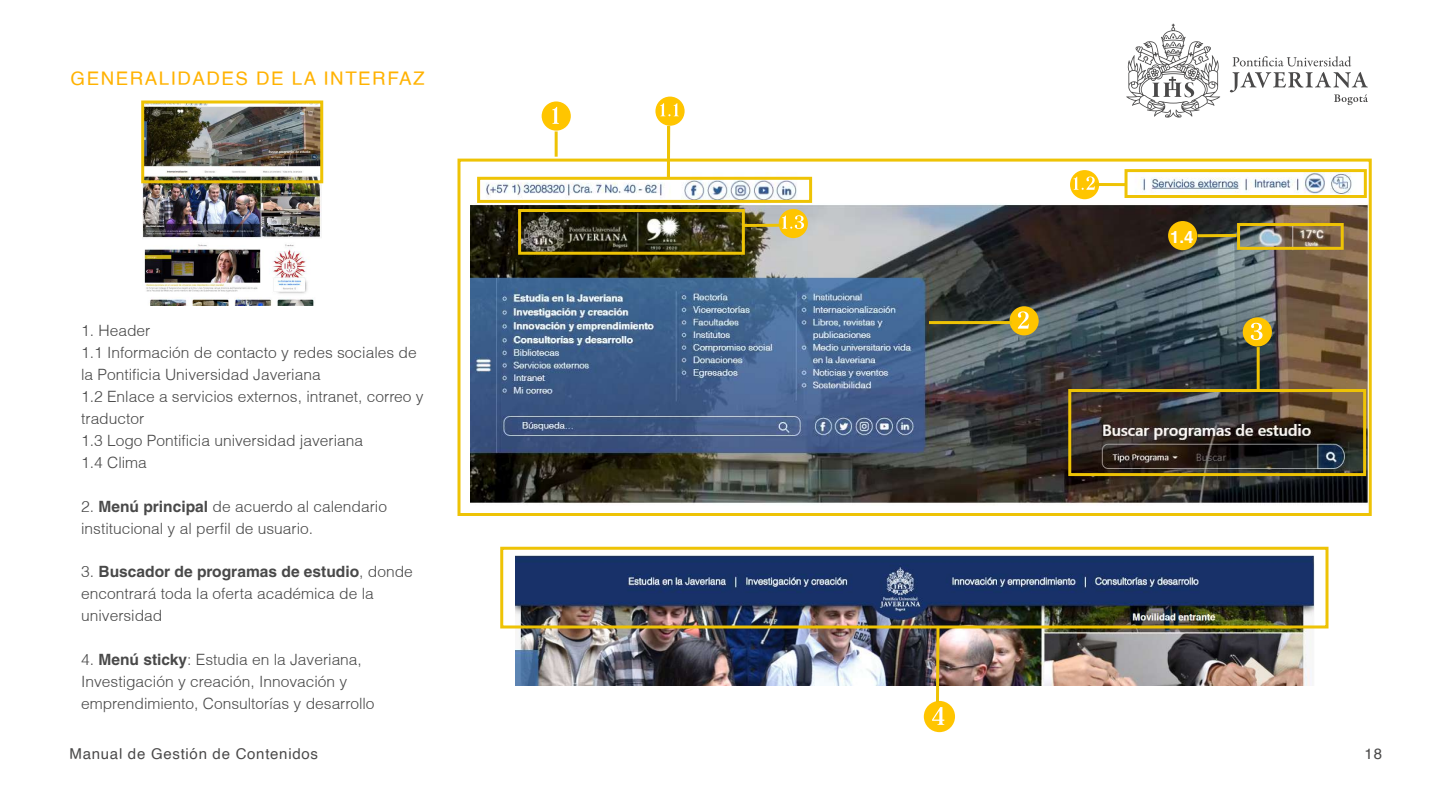
<style>
.page{position:relative;width:1440px;height:810px;background:#fff}
.page>*{position:absolute;margin:0;border:0;box-sizing:border-box;transform-origin:0 0}
.t1{font:18.75px "Helvetica";letter-spacing:.08em;color:#ffb200}
.t2{font:700 16.8px "Helvetica";color:#fff}
.t3{font:300 15.6px/22px "Helvetica";color:#494949}
.t4{font:15px "Helvetica";letter-spacing:.05em;color:#4a4949}
.s1{font-weight:700}
</style>
<div class="page">
<img style="left:470px;top:173px;width:898px;height:331px">
<svg style="left:1126px;top:24px;width:242px;height:94px"></svg>
<div style="left:477px;top:177px;width:335px;height:26px;border:3px solid #eec305"></div>
<div style="left:1125px;top:169px;width:242px;height:29px;border:3px solid #eec305"></div>
<div style="left:518px;top:209px;width:227px;height:46px;border:3px solid #eec305"></div>
<div style="left:458px;top:159px;width:914px;height:357px;border:3px solid #eec305"></div>
<div style="left:1068px;top:389px;width:298px;height:87px;border:3px solid #eec305"></div>
<div style="left:542px;top:101px;width:29px;height:30px;background:#ffc500;border-radius:50%"></div>
<svg style="left:552px;top:107px;width:7px;height:17px"></svg>
<div style="left:655px;top:97px;width:30px;height:29px;background:#ffc500;border-radius:50%"></div>
<svg style="left:660px;top:103px;width:19px;height:13px"></svg>
<div style="left:1070px;top:170px;width:29px;height:29px;background:#ffc500;border-radius:50%"></div>
<svg style="left:1074px;top:177px;width:21px;height:13px"></svg>
<div style="left:779px;top:209px;width:29px;height:29px;background:#ffc500;border-radius:50%"></div>
<div style="left:1010px;top:306px;width:29px;height:29px;background:#ffc500;border-radius:50%"></div>
<svg style="left:1018px;top:311px;width:11px;height:18px"></svg>
<div style="left:1243px;top:317px;width:29px;height:30px;background:#ffc500;border-radius:50%"></div>
<svg style="left:1251px;top:323px;width:12px;height:17px"></svg>
<hr style="left:555px;top:131px;width:3px;height:26px;background:#eec305">
<img style="left:142px;top:104px;width:180px;height:202px">
<div style="left:141px;top:100px;width:182px;height:83px;border:3px solid #eec305"></div>
<div style="left:1237px;top:223px;width:107px;height:27px;border:3px solid #eec305"></div>
<hr style="left:667px;top:126px;width:3px;height:51px;background:#eec305">
<svg style="left:740px;top:215px;width:64px;height:14px"></svg>
<hr style="left:1095px;top:183px;width:32px;height:3px;background:#eec305">
<hr style="left:929px;top:321px;width:83px;height:3px;background:#eec305">
<hr style="left:1257px;top:347px;width:3px;height:44px;background:#eec305">
<div style="left:1168px;top:221px;width:29px;height:29px;background:#ffc500;border-radius:50%"></div>
<svg style="left:1196px;top:232px;width:43px;height:7px"></svg>
<img style="left:515px;top:555px;width:799px;height:130px">
<div style="left:500px;top:547px;width:829px;height:81px;border:3px solid #eec305"></div>
<div style="left:924px;top:701px;width:31px;height:31px;background:#ffc500;border-radius:50%"></div>
<svg style="left:932px;top:623px;width:12px;height:102px"></svg>
<p class="t1" style="left:71px;top:64px;width:356px">GENERALIDADES DE LA INTERFAZ</p>
<p class="t3" style="left:81px;top:319px;width:344px">1. Header<br>1.1 Información de contacto y redes sociales de la Pontificia Universidad Javeriana<br>1.2 Enlace a servicios externos, intranet, correo y traductor<br>1.3 Logo Pontificia universidad javeriana<br>1.4 Clima</p>
<p class="t3" style="left:81px;top:495px;width:307px">2. <span class="s1">Menú principal</span> de acuerdo al calendario institucional y al perfil de usuario.</p>
<p class="t3" style="left:81px;top:561px;width:333px">3. <span class="s1">Buscador de programas de estudio</span>, donde encontrará toda la oferta académica de la universidad</p>
<p class="t3" style="left:81px;top:649px;width:295px">4. <span class="s1">Menú sticky</span>: Estudia en la Javeriana,<br>Investigación y creación, Innovación y emprendimiento, Consultorías y desarrollo</p>
<p class="t4" style="left:70px;top:742px;width:250px">Manual de Gestión de Contenidos</p>
<p class="t2" style="left:1170px;top:226px;width:25px">1.4</p>
<p class="t4" style="left:1365px;top:742px;width:19px">18</p>
</div>
